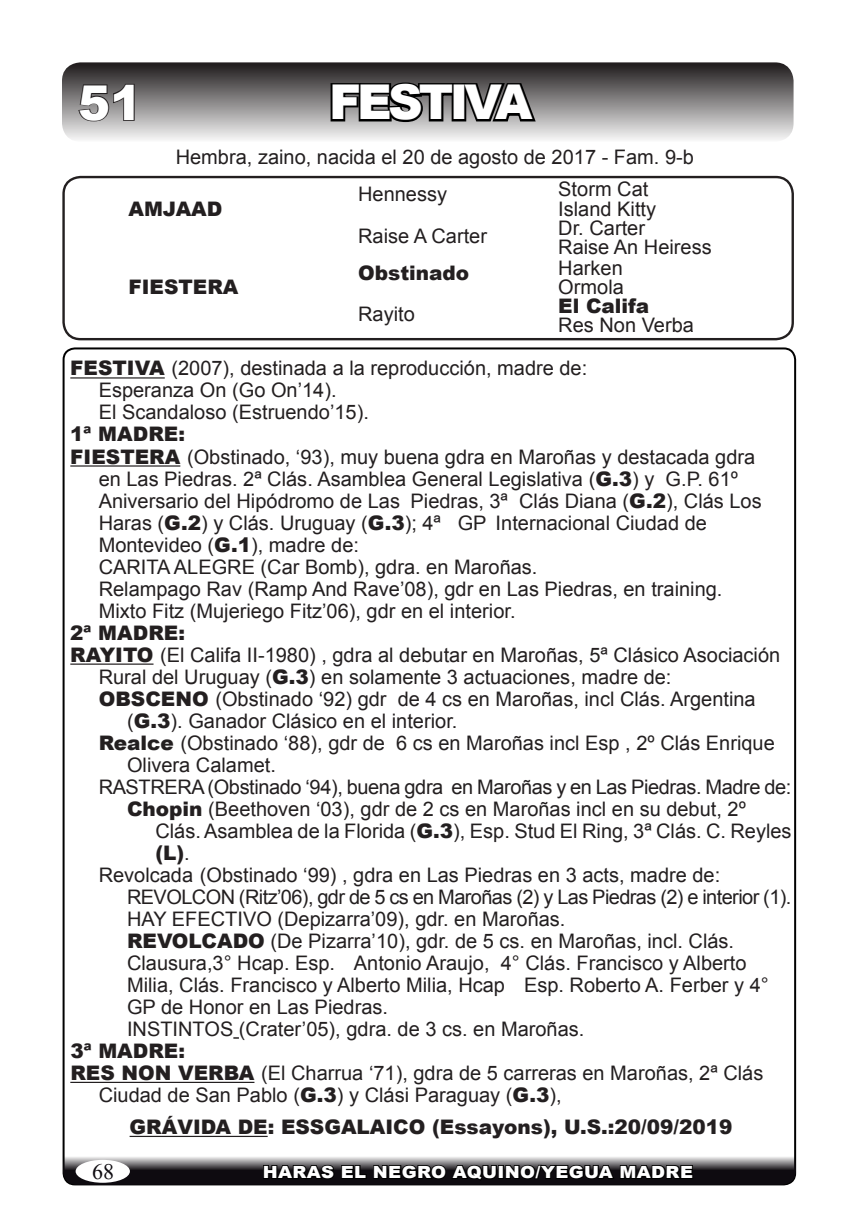
<style>
.page{position:relative;width:862px;height:1231px;background:#fff}
.page>*{position:absolute;margin:0;border:0;box-sizing:border-box;transform-origin:0 0}
.t1{font:900 48px "Arial";letter-spacing:-.08em;color:#fff}
.t2{font:22px "Times New Roman";color:#0e0b10}
.t3{font:20px/22px "Arial";color:#231f20}
.t4{font:900 20px "Arial";color:#231f20}
.t5{font:20px "Arial";letter-spacing:-.03em;color:#231f20}
.t6{font:20px "Arial";letter-spacing:-.02em;color:#231f20}
.t7{font:900 16.8px "Arial";letter-spacing:.02em;color:#fff;scale:1.08 1}
.s1{font-weight:900}
.s2{font-weight:400}
</style>
<div class="page">
<svg style="left:391px;top:1149px;width:74px;height:39px"></svg>
<div style="left:64px;top:348px;width:731px;height:836px;background:#fff;border-radius:11px"></div>
<div style="left:62px;top:176px;width:732px;height:164px;border:2px solid #231f20;border-radius:17px"></div>
<div style="left:63px;top:64px;width:729px;height:76px;background:linear-gradient(to bottom,#211d1e,#f0f0f0);border-radius:17px"></div>
<div style="left:62px;top:62px;width:731px;height:80px;border:3px solid #231f20;border-radius:17px"></div>
<svg style="left:63px;top:1155px;width:733px;height:29px;background:#5f5c60"></svg>
<svg style="left:777px;top:1155px;width:19px;height:15px"></svg>
<svg style="left:63px;top:1155px;width:19px;height:15px"></svg>
<div style="left:76px;top:1159px;width:54px;height:23px;background:#fff;border-radius:50%"></div>
<svg style="left:328px;top:80px;width:210px;height:45px;background:#4f4e4e"></svg>
<hr style="left:70px;top:377px;width:95px;height:1px;background:#231f20">
<hr style="left:70px;top:465px;width:110px;height:1px;background:#231f20">
<hr style="left:70px;top:663px;width:83px;height:1px;background:#231f20">
<hr style="left:70px;top:1081px;width:184px;height:1px;background:#231f20">
<hr style="left:130px;top:1135px;width:138px;height:1px;background:#231f20">
<svg style="left:262px;top:1162px;width:236px;height:19px;background:#201e21"></svg>
<div style="left:498px;top:1164px;width:6px;height:14px;border:2px solid #000"></div>
<svg style="left:504px;top:1155px;width:190px;height:25px;background:#525153"></svg>
<svg style="left:77px;top:82px;width:59px;height:41px;background:#726f70"></svg>
<h1 class="t1" style="left:78px;top:68px;width:66px">51</h1>
<h1 class="t1" style="left:329px;top:67px;width:205px">FESTIVA</h1>
<p class="t3" style="left:176px;top:146px;width:520px">Hembra, zaino, nacida el 20 de agosto de 2017 - Fam. 9-b</p>
<p class="t4" style="left:128px;top:194px;width:95px">AMJAAD</p>
<p class="t4" style="left:128px;top:272px;width:112px">FIESTERA</p>
<p class="t3" style="left:358px;top:183px;width:90px">Hennessy</p>
<p class="t3" style="left:358px;top:225px;width:130px">Raise A Carter</p>
<p class="t4" style="left:358px;top:258px;width:113px">Obstinado</p>
<p class="t3" style="left:358px;top:303px;width:58px">Rayito</p>
<p class="t3" style="left:558px;top:178px;width:92px">Storm Cat</p>
<p class="t3" style="left:558px;top:198px;width:99px">Island Kitty</p>
<p class="t3" style="left:558px;top:217px;width:88px">Dr. Carter</p>
<p class="t3" style="left:558px;top:236px;width:155px">Raise An Heiress</p>
<p class="t3" style="left:558px;top:257px;width:66px">Harken</p>
<p class="t3" style="left:558px;top:276px;width:67px">Ormola</p>
<p class="t4" style="left:558px;top:291px;width:92px">El Califa</p>
<p class="t3" style="left:558px;top:314px;width:137px">Res Non Verba</p>
<p class="t3" style="left:99px;top:357px;width:490px;text-indent:-28px"><span class="s1">FESTIVA</span> (2007), destinada a la reproducción, madre de:<br>Esperanza On (Go On’14).<br>El Scandaloso (Estruendo’15).</p>
<p class="t4" style="left:70px;top:420px;width:116px">1ª MADRE:</p>
<p class="t3" style="left:70px;top:445px;width:686px"><span class="s1">FIESTERA</span> (Obstinado, ‘93), muy buena gdra en Maroñas y destacada gdra</p>
<p class="t3" style="left:99px;top:467px;width:641px">en Las Piedras. 2ª Clás. Asamblea General Legislativa (<span class="s1">G.3</span>) y G.P. 61º</p>
<p class="t3" style="left:99px;top:489px;width:664px">Aniversario del Hipódromo de Las Piedras, 3ª Clás Diana (<span class="s1">G.2</span>), Clás Los</p>
<p class="t3" style="left:99px;top:511px;width:610px">Haras (<span class="s1">G.2</span>) y Clás. Uruguay (<span class="s1">G.3</span>); 4ª GP Internacional Ciudad de</p>
<p class="t3" style="left:99px;top:533px;width:262px">Montevideo (<span class="s1">G.1</span>), madre de:</p>
<p class="t3" style="left:99px;top:555px;width:440px">CARITA ALEGRE (Car Bomb), gdra. en Maroñas.</p>
<p class="t3" style="left:99px;top:577px;width:625px">Relampago Rav (Ramp And Rave’08), gdr en Las Piedras, en training.</p>
<p class="t3" style="left:99px;top:599px;width:418px">Mixto Fitz (Mujeriego Fitz’06), gdr en el interior.</p>
<p class="t4" style="left:70px;top:618px;width:116px">2ª MADRE:</p>
<p class="t3" style="left:70px;top:643px;width:711px"><span class="s1">RAYITO</span> (El Califa II-1980) , gdra al debutar en Maroñas, 5ª Clásico Asociación</p>
<p class="t3" style="left:99px;top:665px;width:574px">Rural del Uruguay (<span class="s1">G.3</span>) en solamente 3 actuaciones, madre de:</p>
<p class="t3" style="left:99px;top:687px;width:658px"><span class="s1">OBSCENO</span> (Obstinado ‘92) gdr de 4 cs en Maroñas, incl Clás. Argentina</p>
<p class="t3" style="left:127px;top:709px;width:332px">(<span class="s1">G.3</span>). Ganador Clásico en el interior.</p>
<p class="t3" style="left:99px;top:731px;width:677px"><span class="s1">Realce</span> (Obstinado ‘88), gdr de 6 cs en Maroñas incl Esp , 2º Clás Enrique</p>
<p class="t3" style="left:127px;top:753px;width:150px">Olivera Calamet.</p>
<p class="t6" style="left:99px;top:773px;width:694px">RASTRERA (Obstinado ‘94), buena gdra en Maroñas y en Las Piedras. Madre de:</p>
<p class="t3" style="left:127px;top:797px;width:620px"><span class="s1">Chopin</span> (Beethoven ‘03), gdr de 2 cs en Maroñas incl en su debut, 2º</p>
<p class="t3" style="left:155px;top:819px;width:638px">Clás. Asamblea de la Florida (<span class="s1">G.3</span>), Esp. Stud El Ring, 3ª Clás. C. Reyles</p>
<p class="t4" style="left:155px;top:838px;width:36px">(L)<span class="s2">.</span></p>
<p class="t3" style="left:99px;top:863px;width:623px">Revolcada (Obstinado ‘99) , gdra en Las Piedras en 3 acts, madre de:</p>
<p class="t5" style="left:127px;top:883px;width:666px">REVOLCON (Ritz’06), gdr de 5 cs en Maroñas (2) y Las Piedras (2) e interior (1).</p>
<p class="t3" style="left:127px;top:907px;width:440px">HAY EFECTIVO (Depizarra’09), gdr. en Maroñas.</p>
<p class="t3" style="left:127px;top:929px;width:608px"><span class="s1">REVOLCADO</span> (De Pizarra’10), gdr. de 5 cs. en Maroñas, incl. Clás.</p>
<p class="t3" style="left:127px;top:951px;width:621px">Clausura,3° Hcap. Esp. Antonio Araujo, 4° Clás. Francisco y Alberto</p>
<p class="t3" style="left:127px;top:973px;width:643px">Milia, Clás. Francisco y Alberto Milia, Hcap Esp. Roberto A. Ferber y 4°</p>
<p class="t3" style="left:127px;top:995px;width:262px">GP de Honor en Las Piedras.</p>
<p class="t3" style="left:127px;top:1017px;width:459px">INSTINTOS (Crater’05), gdra. de 3 cs. en Maroñas.</p>
<p class="t4" style="left:70px;top:1036px;width:116px">3ª MADRE:</p>
<p class="t3" style="left:70px;top:1061px;width:694px"><span class="s1">RES NON VERBA</span> (El Charrua ‘71), gdra de 5 carreras en Maroñas, 2ª Clás</p>
<p class="t3" style="left:99px;top:1083px;width:464px">Ciudad de San Pablo (<span class="s1">G.3</span>) y Clási Paraguay (<span class="s1">G.3</span>),</p>
<p class="t4" style="left:130px;top:1112px;width:604px">GRÁVIDA DE: ESSGALAICO (Essayons), U.S.:20/09/2019</p>
<p class="t7" style="left:263px;top:1159px;width:400px">HARAS EL NEGRO AQUINO/YEGUA MADRE</p>
<p class="t2" style="left:92px;top:1156px;width:23px">68</p>
</div>
